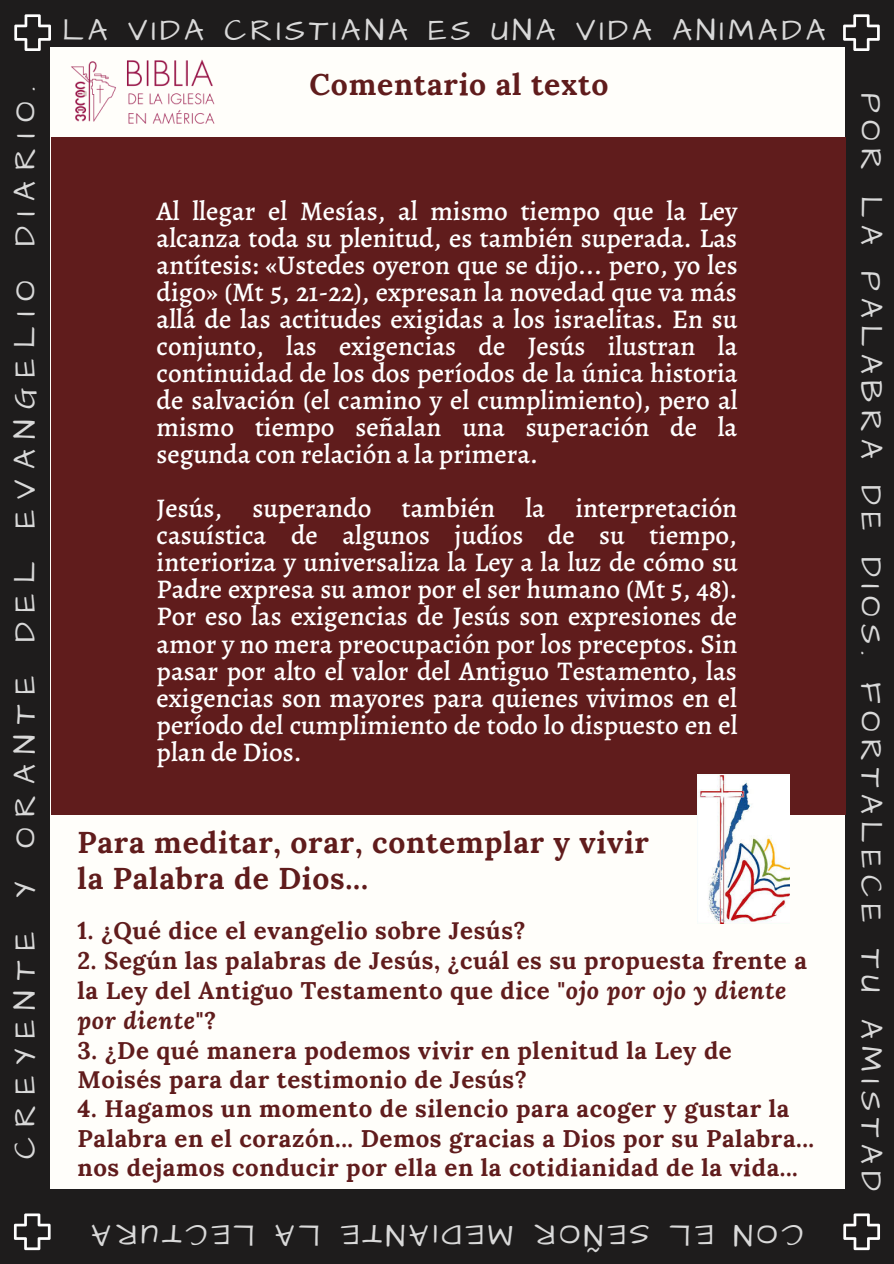
<style>
.page{position:relative;width:894px;height:1264px;background:#fff}
.page>*{position:absolute;margin:0;border:0;box-sizing:border-box;transform-origin:0 0}
.t1{font:30.9px "Architects Daughter";letter-spacing:.23em;color:#d9d9d9}
.t2{font:30.9px "Architects Daughter";letter-spacing:.345em;color:#d9d9d9}
.t3{font:30.9px "Architects Daughter";letter-spacing:.13em;color:#d9d9d9}
.t4{font:30.9px "Architects Daughter";letter-spacing:.125em;color:#d9d9d9}
.t5{font:700 30px "Lora";letter-spacing:.025em;color:#601c1c}
.t6{font:500 27px/27px "Alegreya";color:#fff;text-align:justify}
.t7{font:700 24px/29.2px "Lora";letter-spacing:.025em;color:#601c1c}
.s1{font-style:italic}
</style>
<div class="page">
<div style="left:0;top:0;width:893px;height:1263px;background:#1e1c1c"></div>
<div style="left:51px;top:47px;width:794px;height:1141px;background:#fffefa"></div>
<svg style="left:843px;top:14px;width:36px;height:37px"></svg>
<svg style="left:843px;top:1213px;width:36px;height:37px"></svg>
<svg style="left:14px;top:1213px;width:37px;height:37px"></svg>
<svg style="left:14px;top:14px;width:37px;height:37px"></svg>
<div style="left:51px;top:137px;width:794px;height:678px;background:#601c1c"></div>
<img style="left:697px;top:774px;width:92px;height:149px">
<img style="left:71px;top:59px;width:144px;height:65px">
<p class="t2" style="left:4px;top:1159px;width:1074px;rotate:-90deg">CREYENTE Y ORANTE DEL EVANGELIO DIARIO.</p>
<p class="t3" style="left:62px;top:10px;width:764px">LA VIDA CRISTIANA ES UNA VIDA ANIMADA</p>
<p class="t5" style="left:309px;top:65px;width:300px">Comentario al texto</p>
<p class="t6" style="left:156px;top:197px;width:582px">Al llegar el Mesías, al mismo tiempo que la Ley alcanza toda su plenitud, es también superada. Las antítesis: «Ustedes oyeron que se dijo... pero, yo les digo» (Mt 5, 21-22), expresan la novedad que va más allá de las actitudes exigidas a los israelitas. En su conjunto, las exigencias de Jesús ilustran la continuidad de los dos períodos de la única historia de salvación (el camino y el cumplimiento), pero al mismo tiempo señalan una superación de la segunda con relación a la primera.</p>
<p class="t6" style="left:156px;top:495px;width:582px">Jesús, superando también la interpretación casuística de algunos judíos de su tiempo, interioriza y universaliza la Ley a la luz de cómo su Padre expresa su amor por el ser humano (Mt 5, 48).<br>Por eso las exigencias de Jesús son expresiones de amor y no mera preocupación por los preceptos. Sin pasar por alto el valor del Antiguo Testamento, las exigencias son mayores para quienes vivimos en el período del cumplimiento de todo lo dispuesto en el plan de Dios.</p>
<p class="t5" style="left:77px;top:822px;width:572px">Para meditar, orar, contemplar y vivir</p>
<p class="t5" style="left:77px;top:858px;width:292px">la Palabra de Dios...</p>
<p class="t7" style="left:77px;top:915px;width:449px">1. ¿Qué dice el evangelio sobre Jesús?</p>
<p class="t7" style="left:77px;top:944px;width:730px;line-height:30.5px">2. Según las palabras de Jesús, ¿cuál es su propuesta frente a la Ley del Antiguo Testamento que dice "<span class="s1">ojo por ojo y diente por diente</span>"?</p>
<p class="t7" style="left:77px;top:1035px;width:655px">3. ¿De qué manera podemos vivir en plenitud la Ley de<br>Moisés para dar testimonio de Jesús?</p>
<p class="t7" style="left:77px;top:1093px;width:738px">4. Hagamos un momento de silencio para acoger y gustar la<br>Palabra en el corazón... Demos gracias a Dios por su Palabra... nos dejamos conducir por ella en la cotidianidad de la vida...</p>
<p class="t4" style="left:255px;top:1255px;width:165px;rotate:-180deg">LECTURA</p>
<p class="t1" style="left:320px;top:1255px;width:47px;rotate:-180deg">LA</p>
<p class="t1" style="left:513px;top:1255px;width:174px;rotate:-180deg">MED AI NTE</p>
<p class="t1" style="left:649px;top:1255px;width:117px;rotate:-180deg">SEÑOR</p>
<p class="t1" style="left:713px;top:1255px;width:45px;rotate:-180deg">EL</p>
<p class="t1" style="left:802px;top:1255px;width:71px;rotate:-180deg">CON</p>
<p class="t1" style="left:891px;top:93px;width:1099px;rotate:90deg">POR LA PALABRA DE DIOS. FORTALECE TU AMISTAD</p>
</div>
